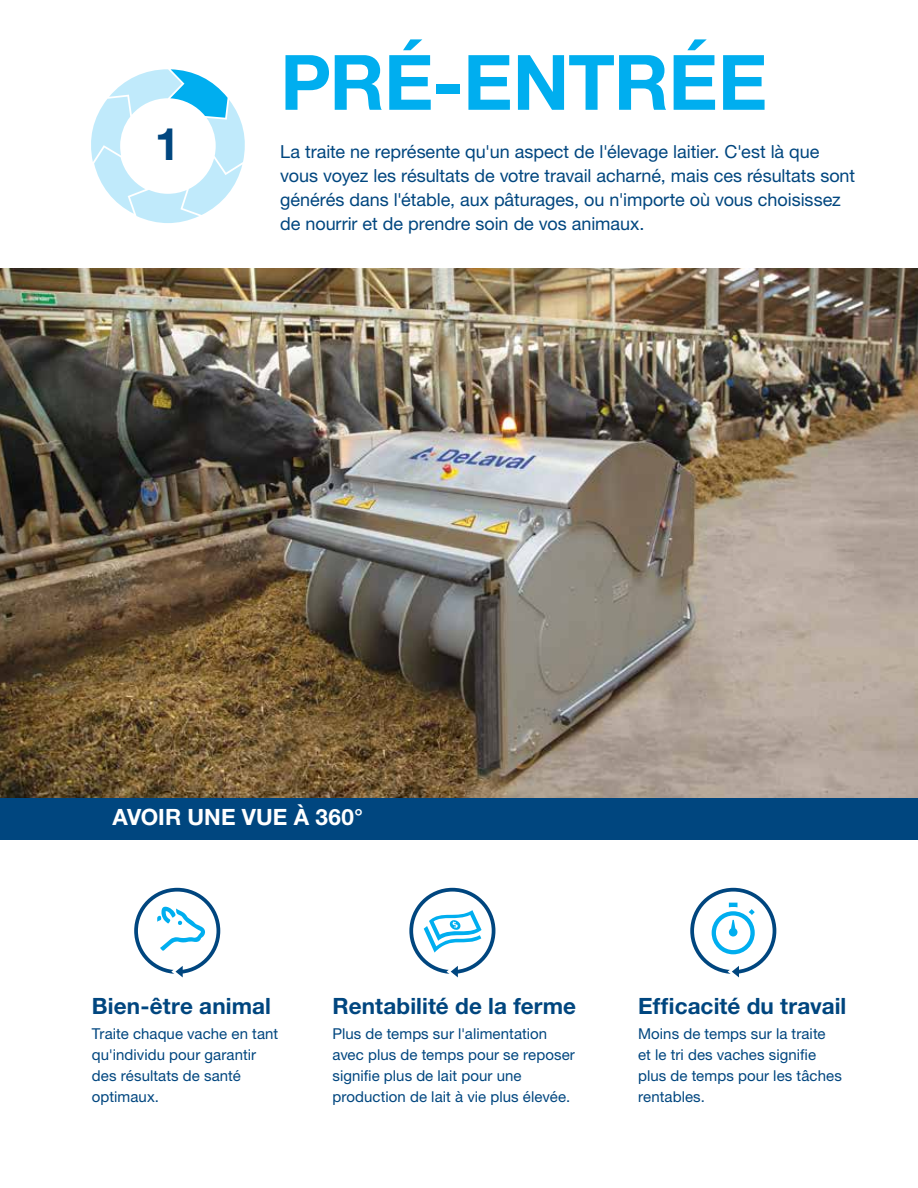
<style>
.page{position:relative;width:918px;height:1188px;background:#fff}
.page>*{position:absolute;margin:0;border:0;box-sizing:border-box;transform-origin:0 0}
.t1{font:700 76.5px "Helvetica Neue LT Std";letter-spacing:-.01em;color:#00aeef}
.t2{font:700 45px "Helvetica Neue LT Std";color:#00467f}
.t3{font:700 22.5px "Helvetica Neue LT Std";letter-spacing:.005em;color:#00467f}
.t4{font:700 22.5px "Helvetica Neue LT Std";letter-spacing:.005em;color:#fff}
.t5{font:18px/24px "Helvetica Neue LT Std";letter-spacing:-.005em;color:#00467f}
.t6{font:15px/21px "Helvetica Neue LT Std";letter-spacing:.005em;color:#00467f}
</style>
<div class="page">
<div style="left:690px;top:888px;width:86px;height:86px;border:4px solid #00467f;border-radius:50%"></div>
<div style="left:409px;top:888px;width:86px;height:86px;border:4px solid #00467f;border-radius:50%"></div>
<div style="left:134px;top:888px;width:86px;height:86px;border:4px solid #00467f;border-radius:50%"></div>
<img style="left:0;top:269px;width:918px;height:529px">
<svg style="left:157px;top:907px;width:48px;height:44px"></svg>
<svg style="left:171px;top:966px;width:12px;height:11px"></svg>
<svg style="left:424px;top:910px;width:58px;height:43px"></svg>
<svg style="left:447px;top:966px;width:11px;height:11px"></svg>
<svg style="left:728px;top:966px;width:11px;height:11px"></svg>
<svg style="left:712px;top:903px;width:43px;height:51px"></svg>
<svg style="left:91px;top:69px;width:154px;height:154px"></svg>
<div style="left:0;top:798px;width:918px;height:41px;background:#00467f"></div>
<h2 class="t2" style="left:155px;top:116px;width:27px">1</h2>
<h1 class="t1" style="left:280px;top:35px;width:489px">PRÉ-ENTRÉE</h1>
<p class="t5" style="left:280px;top:139px;width:576px">La traite ne représente qu'un aspect de l'élevage laitier. C'est là que vous voyez les résultats de votre travail acharné, mais ces résultats sont générés dans l'étable, aux pâturages, ou n'importe où vous choisissez de nourrir et de prendre soin de vos animaux.</p>
<h3 class="t4" style="left:113px;top:804px;width:252px">AVOIR UNE VUE À 360°</h3>
<h3 class="t3" style="left:92px;top:992px;width:181px">Bien-être animal</h3>
<p class="t6" style="left:92px;top:1023px;width:188px">Traite chaque vache en tant qu'individu pour garantir des résultats de santé optimaux.</p>
<h3 class="t3" style="left:332px;top:992px;width:245px">Rentabilité de la ferme</h3>
<p class="t6" style="left:332px;top:1023px;width:244px">Plus de temps sur l'alimentation avec plus de temps pour se reposer signifie plus de lait pour une production de lait à vie plus élevée.</p>
<h3 class="t3" style="left:638px;top:992px;width:210px">Efficacité du travail</h3>
<p class="t6" style="left:638px;top:1023px;width:205px">Moins de temps sur la traite et le tri des vaches signifie plus de temps pour les tâches rentables.</p>
</div>
